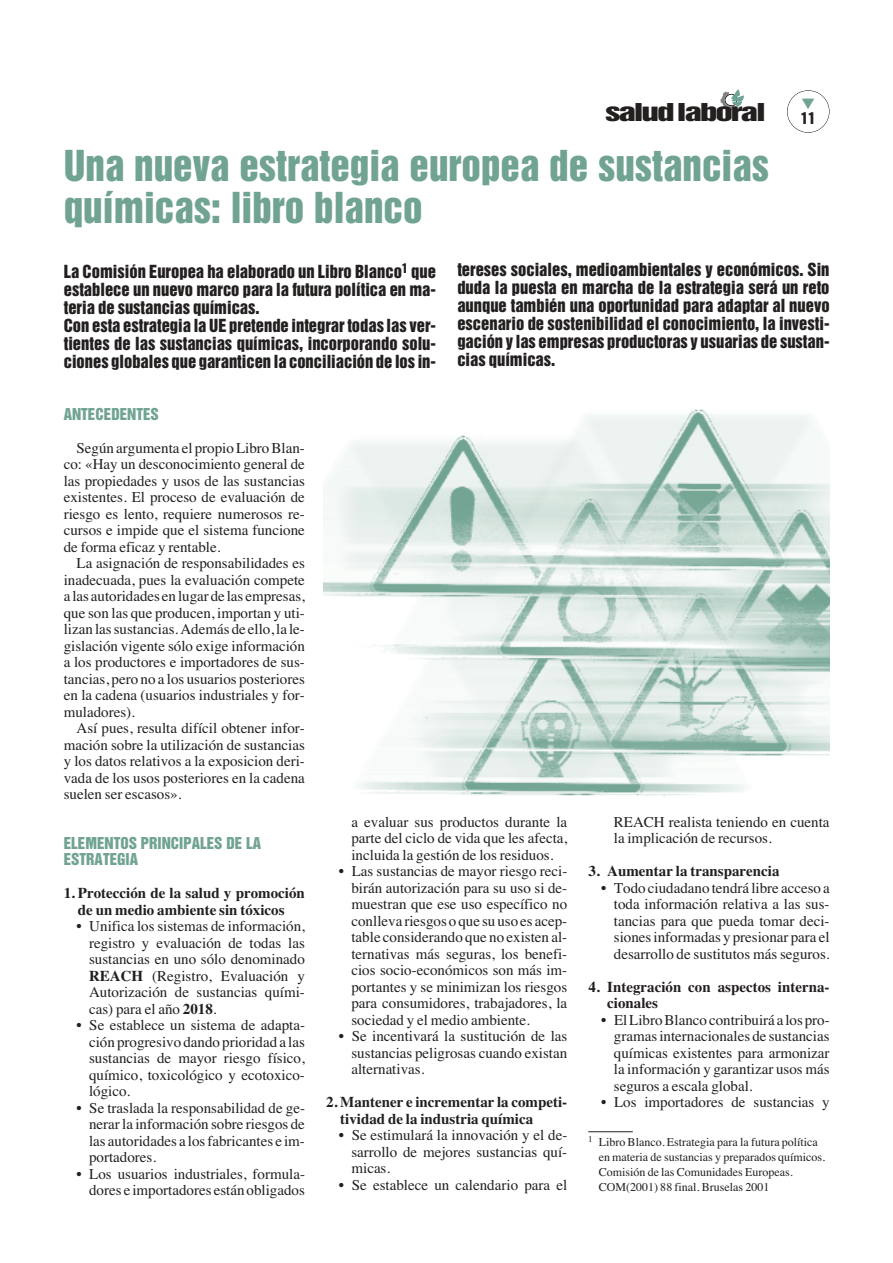
<style>
.page{position:relative;width:893px;height:1263px;background:#fff}
.page>*{position:absolute;margin:0;border:0;box-sizing:border-box;transform-origin:0 0}
.t1{font:39px/42px "Helvetica Inserat";color:#71a393}
.t2{font:22.5px "Helvetica Inserat";letter-spacing:-.06em;color:#231f1f;scale:1.56 1}
.t3{font:16.5px/18px "Helvetica Inserat";color:#231f1f}
.t4{font:15px/16.5px "Times";color:#231f1f;text-align:justify}
.t5{font:700 15px/16.5px "Times";color:#231f1f}
.t6{font:15px/16.5px "Helvetica Inserat";color:#71a393}
.t7{font:15px "Helvetica Inserat";color:#231f1f}
.t8{font:12px/15px "Times";color:#231f1f}
.s1{font-weight:700}
</style>
<div class="page">
<svg style="left:720px;top:89px;width:23px;height:21px"></svg>
<div style="left:787px;top:90px;width:42px;height:43px;border:1px solid #231f1f;border-radius:50%"></div>
<hr style="left:588px;top:1131px;width:44px;height:1px;background:#231f1f">
<img style="left:323px;top:409px;width:506px;height:388px">
<h2 class="t2" style="left:605px;top:103px;width:104px">salud laboral</h2>
<p class="t7" style="left:800px;top:112px;width:16px">11</p>
<h1 class="t1" style="left:64px;top:147px;width:707px">Una nueva estrategia europea de sustancias químicas: libro blanco</h1>
<p class="t3" style="left:64px;top:264px;width:374px">La Comisión Europea ha elaborado un Libro Blanco<sup>1</sup> que establece un nuevo marco para la futura política en ma&shy;teria de sustancias químicas.<br>Con esta estrategia la UE pretende integrar todas las ver&shy;tientes de las sustancias químicas, incorporando solu&shy;ciones globales que garanticen la conciliación de los in-</p>
<p class="t3" style="left:457px;top:262px;width:374px;text-align:justify">tereses sociales, medioambientales y económicos. Sin duda la puesta en marcha de la estrategia será un reto aunque también una oportunidad para adaptar al nuevo escenario de sostenibilidad el conocimiento, la investi&shy;gación y las empresas productoras y usuarias de sustan&shy;cias químicas.</p>
<p class="t6" style="left:64px;top:406px;width:96px">ANTECEDENTES</p>
<p class="t4" style="left:64px;top:441px;width:242px;text-indent:13px">Según argumenta el propio Libro Blan&shy;co: «Hay un desconocimiento general de las propiedades y usos de las sustancias existentes. El proceso de evaluación de riesgo es lento, requiere numerosos re&shy;cursos e impide que el sistema funcione de forma eficaz y rentable.</p>
<p class="t4" style="left:64px;top:556px;width:243px;text-indent:13px">La asignación de responsabilidades es inadecuada, pues la evaluación compete a las autoridades en lugar de las empresas, que son las que producen, importan y uti&shy;lizan las sustancias. Además de ello, la le&shy;gislación vigente sólo exige información a los productores e importadores de sus&shy;tancias, pero no a los usuarios posteriores en la cadena (usuarios industriales y for&shy;muladores).</p>
<p class="t4" style="left:64px;top:721px;width:242px;text-indent:13px">Así pues, resulta difícil obtener infor&shy;mación sobre la utilización de sustancias y los datos relativos a la exposicion deri&shy;vada de los usos posteriores en la cadena suelen ser escasos».</p>
<p class="t6" style="left:64px;top:835px;width:199px">ELEMENTOS PRINCIPALES DE LA<br>ESTRATEGIA</p>
<p class="t5" style="left:64px;top:886px;width:242px;text-align:center">1. Protección de la salud y promoción de un medio ambiente sin tóxicos</p>
<p class="t4" style="left:89px;top:919px;width:217px;text-indent:-13px">• Unifica los sistemas de información, registro y evaluación de todas las sustancias en uno sólo denominado <span class="s1">REACH</span> (Registro, Evaluación y Autorización de sustancias quími&shy;cas) para el año <span class="s1">2018</span>.</p>
<p class="t4" style="left:89px;top:1018px;width:217px;text-indent:-13px">• Se establece un sistema de adapta&shy;ción progresivo dando prioridad a las sustancias de mayor riesgo físico, químico, toxicológico y ecotoxico&shy;lógico.</p>
<p class="t4" style="left:89px;top:1101px;width:217px;text-indent:-13px">• Se traslada la responsabilidad de ge&shy;nerar la información sobre riesgos de las autoridades a los fabricantes e im&shy;portadores.</p>
<p class="t4" style="left:77px;top:1167px;width:230px;text-align:right">• Los usuarios industriales, formula&shy;dores e importadores están obligados</p>
<p class="t4" style="left:351px;top:815px;width:217px">a evaluar sus productos durante la parte del ciclo de vida que les afecta, incluida la gestión de los residuos.</p>
<p class="t4" style="left:351px;top:864px;width:217px;text-indent:-13px">• Las sustancias de mayor riesgo reci&shy;birán autorización para su uso si de&shy;muestran que ese uso específico no conlleva riesgos o que su uso es acep&shy;table considerando que no existen al&shy;ternativas más seguras, los benefi&shy;cios socio-económicos son más im&shy;portantes y se minimizan los riesgos para consumidores, trabajadores, la sociedad y el medio ambiente.</p>
<p class="t4" style="left:351px;top:1029px;width:217px;text-indent:-13px">• Se incentivará la sustitución de las sustancias peligrosas cuando existan alternativas.</p>
<p class="t5" style="left:340px;top:1095px;width:228px;text-indent:-14px">2. Mantener e incrementar la competi&shy;tividad de la industria química</p>
<p class="t4" style="left:351px;top:1128px;width:217px;text-indent:-13px">• Se estimulará la innovación y el de&shy;sarrollo de mejores sustancias quí&shy;micas.</p>
<p class="t4" style="left:339px;top:1178px;width:230px">• Se establece un calendario para el</p>
<p class="t4" style="left:614px;top:815px;width:217px">REACH realista teniendo en cuenta la implicación de recursos.</p>
<p class="t5" style="left:588px;top:864px;width:192px">3. Aumentar la transparencia</p>
<p class="t4" style="left:614px;top:881px;width:217px;text-indent:-13px">• Todo ciudadano tendrá libre acceso a toda información relativa a las sus&shy;tancias para que pueda tomar deci&shy;siones informadas y presionar para el desarrollo de sustitutos más seguros.</p>
<p class="t5" style="left:607px;top:980px;width:224px;text-indent:-19px">4. Integración con aspectos interna&shy;cionales</p>
<p class="t4" style="left:614px;top:1013px;width:217px;text-indent:-13px">• El Libro Blanco contribuirá a los pro&shy;gramas internacionales de sustancias químicas existentes para armonizar la información y garantizar usos más seguros a escala global.</p>
<p class="t4" style="left:601px;top:1095px;width:230px">• Los importadores de sustancias y</p>
<p class="t8" style="left:598px;top:1135px;width:228px;text-indent:-10px"><sup>1</sup> Libro Blanco. Estrategia para la futura política en materia de sustancias y preparados químicos.<br>Comisión de las Comunidades Europeas.<br>COM(2001) 88 final. Bruselas 2001</p>
</div>
